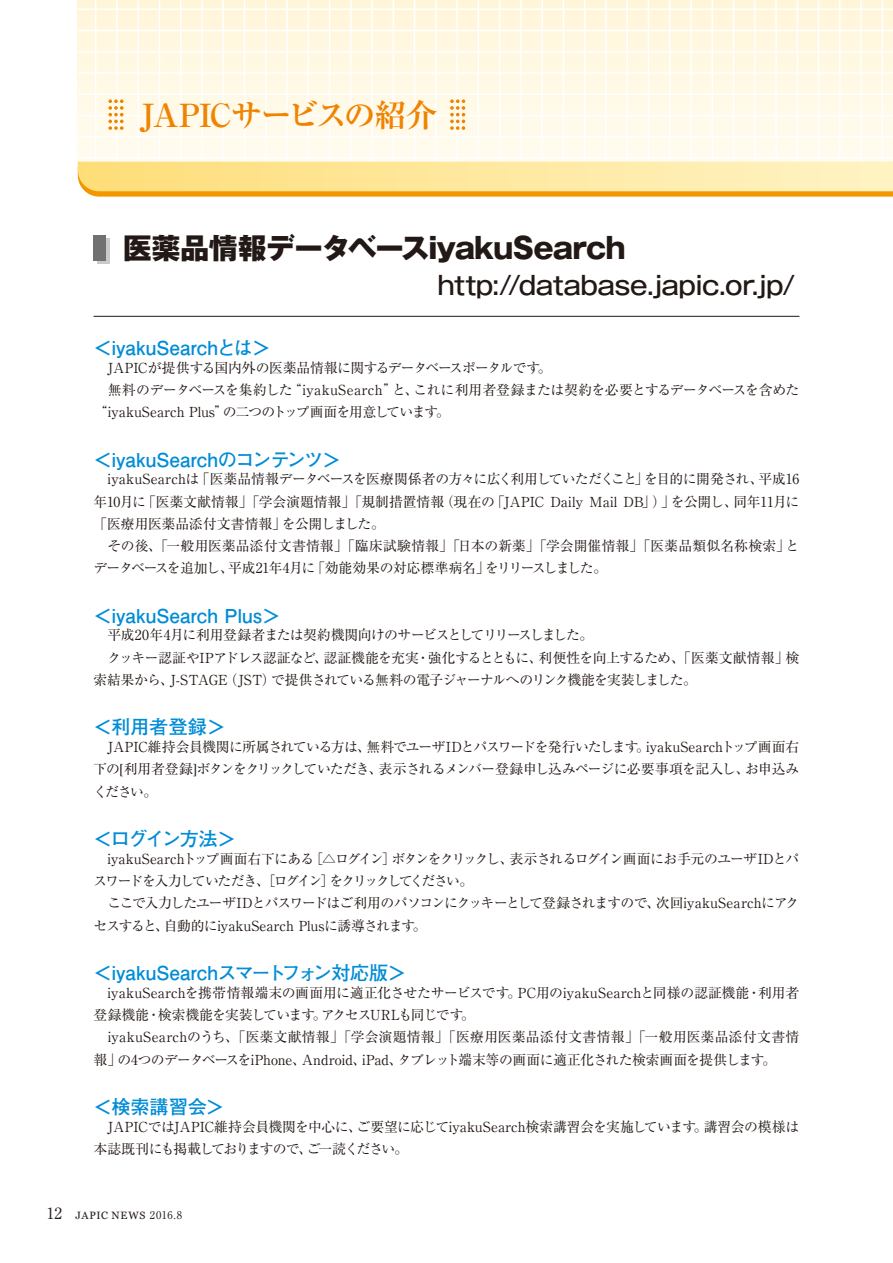
<style>
.page{position:relative;width:893px;height:1263px;background:#fff}
.page>*{position:absolute;margin:0;border:0;box-sizing:border-box;transform-origin:0 0}
.t1{font:700 31.95px "Ryumin Pro";letter-spacing:-.04em;color:#f08300}
.t2{font:800 28.65px "Gothic MB101 Pro";letter-spacing:-.015em;color:#221815}
.t3{font:500 25.5px "Gothic MB101 Pro";letter-spacing:-.02em;color:#221815}
.t4{font:700 19.2px "Futo Go B101 Pro";letter-spacing:-.005em;color:#008cd6}
.t5{font:13.8px/22.4px "Ryumin Pro";letter-spacing:-.025em;color:#221815}
.t6{font:13.8px/22.4px "Ryumin Pro";letter-spacing:-.005em;color:#221815}
.t7{font:13.8px/22.4px "Ryumin Pro";letter-spacing:-.06em;color:#221815}
.t8{font:13.8px/22.4px "Ryumin Pro";letter-spacing:-.05em;color:#221815}
.t9{font:10.65px "Georgia";letter-spacing:.06em;color:#221815}
.s1{font-family:"Ryumin Pro";font-size:15.45px}
.s2{font-family:"Ryumin Pro"}
</style>
<div class="page">
<div style="left:78px;top:0;width:815px;height:166px;background:#fff9e5"></div>
<hr style="left:78px;top:9px;width:815px;height:1px;background:#fff">
<hr style="left:78px;top:30px;width:815px;height:1px;background:#fff">
<hr style="left:78px;top:51px;width:815px;height:2px;background:#fff">
<hr style="left:78px;top:72px;width:815px;height:2px;background:#fff">
<hr style="left:78px;top:94px;width:815px;height:1px;background:#fff">
<hr style="left:78px;top:115px;width:815px;height:1px;background:#fff">
<hr style="left:78px;top:136px;width:815px;height:2px;background:#fff">
<hr style="left:78px;top:157px;width:815px;height:2px;background:#fff">
<hr style="left:95px;top:0;width:1px;height:174px;background:#fff">
<hr style="left:116px;top:0;width:2px;height:174px;background:#fff">
<hr style="left:137px;top:0;width:2px;height:174px;background:#fff">
<hr style="left:159px;top:0;width:1px;height:174px;background:#fff">
<hr style="left:180px;top:0;width:1px;height:174px;background:#fff">
<hr style="left:201px;top:0;width:2px;height:174px;background:#fff">
<hr style="left:222px;top:0;width:2px;height:174px;background:#fff">
<hr style="left:244px;top:0;width:1px;height:174px;background:#fff">
<hr style="left:265px;top:0;width:1px;height:174px;background:#fff">
<hr style="left:286px;top:0;width:2px;height:174px;background:#fff">
<hr style="left:308px;top:0;width:1px;height:174px;background:#fff">
<hr style="left:329px;top:0;width:1px;height:174px;background:#fff">
<hr style="left:350px;top:0;width:2px;height:174px;background:#fff">
<hr style="left:371px;top:0;width:2px;height:174px;background:#fff">
<hr style="left:393px;top:0;width:1px;height:174px;background:#fff">
<hr style="left:414px;top:0;width:1px;height:174px;background:#fff">
<hr style="left:435px;top:0;width:2px;height:174px;background:#fff">
<hr style="left:456px;top:0;width:2px;height:174px;background:#fff">
<hr style="left:478px;top:0;width:1px;height:174px;background:#fff">
<hr style="left:499px;top:0;width:1px;height:174px;background:#fff">
<hr style="left:520px;top:0;width:2px;height:174px;background:#fff">
<hr style="left:541px;top:0;width:2px;height:174px;background:#fff">
<hr style="left:563px;top:0;width:1px;height:174px;background:#fff">
<hr style="left:584px;top:0;width:1px;height:174px;background:#fff">
<hr style="left:605px;top:0;width:2px;height:174px;background:#fff">
<hr style="left:626px;top:0;width:2px;height:174px;background:#fff">
<hr style="left:648px;top:0;width:1px;height:174px;background:#fff">
<hr style="left:669px;top:0;width:1px;height:174px;background:#fff">
<hr style="left:690px;top:0;width:2px;height:174px;background:#fff">
<hr style="left:711px;top:0;width:2px;height:174px;background:#fff">
<hr style="left:733px;top:0;width:1px;height:174px;background:#fff">
<hr style="left:754px;top:0;width:1px;height:174px;background:#fff">
<hr style="left:775px;top:0;width:2px;height:174px;background:#fff">
<hr style="left:797px;top:0;width:1px;height:174px;background:#fff">
<hr style="left:818px;top:0;width:1px;height:174px;background:#fff">
<hr style="left:839px;top:0;width:2px;height:174px;background:#fff">
<hr style="left:860px;top:0;width:2px;height:174px;background:#fff">
<hr style="left:882px;top:0;width:1px;height:174px;background:#fff">
<svg style="left:78px;top:162px;width:815px;height:35px"></svg>
<div style="left:97px;top:238px;width:12px;height:26px;background:#c9caca"></div>
<div style="left:94px;top:235px;width:12px;height:25px;background:#727171"></div>
<hr style="left:94px;top:316px;width:705px;height:1px;background:#221815">
<svg style="left:108px;top:99px;width:16px;height:31px"></svg>
<svg style="left:450px;top:99px;width:15px;height:31px"></svg>
<h1 class="t1" style="left:140px;top:90px;width:299px">JAPICサービスの紹介</h1>
<h2 class="t2" style="left:123px;top:224px;width:504px">医薬品情報データベースiyakuSearch</h2>
<h3 class="t3" style="left:437px;top:264px;width:359px">http://database.japic.or.jp/</h3>
<h3 class="t4" style="left:94px;top:332px;width:179px">＜iyakuSearchとは＞</h3>
<p class="t5" style="left:94px;top:355px;width:707px">　JAPICが提供する国内外の医薬品情報に関するデータベースポータルです。<br>　無料のデータベースを集約した“iyakuSearch”と、これに利用者登録または契約を必要とするデータベースを含めた“iyakuSearch Plus”の二つのトップ画面を用意しています。</p>
<h3 class="t4" style="left:94px;top:444px;width:249px">＜iyakuSearchのコンテンツ＞</h3>
<p class="t5" style="left:94px;top:467px;width:707px">　iyakuSearchは「医薬品情報データベースを医療関係者の方々に広く利用していただくこと」を目的に開発され、平成16年10月に「医薬文献情報」「学会演題情報」「規制措置情報（現在の「JAPIC Daily Mail DB」）」を公開し、同年11月に「医療用医薬品添付文書情報」を公開しました。<br>　その後、「一般用医薬品添付文書情報」「臨床試験情報」「日本の新薬」「学会開催情報」「医薬品類似名称検索」とデータベースを追加し、平成21年4月に「効能効果の対応標準病名」をリリースしました。</p>
<h3 class="t4" style="left:94px;top:600px;width:188px">＜iyakuSearch Plus＞</h3>
<p class="t8" style="left:94px;top:623px;width:707px">　平成20年4月に利用登録者または契約機関向けのサービスとしてリリースしました。<br>　クッキー認証やIPアドレス認証など、認証機能を充実・強化するとともに、利便性を向上するため、「医薬文献情報」検索結果から、J-STAGE（JST）で提供されている無料の電子ジャーナルへのリンク機能を実装しました。</p>
<h3 class="t4" style="left:94px;top:712px;width:134px">＜利用者登録＞</h3>
<p class="t5" style="left:94px;top:735px;width:707px;text-align:justify">　JAPIC維持会員機関に所属されている方は、無料でユーザIDとパスワードを発行いたします。iyakuSearchトップ画面右下の[利用者登録]ボタンをクリックしていただき、表示されるメンバー登録申し込みページに必要事項を記入し、お申込みください。</p>
<h3 class="t4" style="left:94px;top:823px;width:144px">＜ログイン方法＞</h3>
<p class="t7" style="left:94px;top:846px;width:707px">　iyakuSearchトップ画面右下にある［△ログイン］ボタンをクリックし、表示されるログイン画面にお手元のユーザIDとパスワードを入力していただき、［ログイン］をクリックしてください。<br>　ここで入力したユーザIDとパスワードはご利用のパソコンにクッキーとして登録されますので、次回iyakuSearchにアクセスすると、自動的にiyakuSearch Plusに誘導されます。</p>
<h3 class="t4" style="left:94px;top:957px;width:314px">＜iyakuSearchスマートフォン対応版＞</h3>
<p class="t6" style="left:94px;top:980px;width:707px">　iyakuSearchを携帯情報端末の画面用に適正化させたサービスです。PC用のiyakuSearchと同様の認証機能・利用者登録機能・検索機能を実装しています。アクセスURLも同じです。<br>　iyakuSearchのうち、「医薬文献情報」「学会演題情報」「医療用医薬品添付文書情報」「一般用医薬品添付文書情報」の4つのデータベースをiPhone、Android、iPad、タブレット端末等の画面に適正化された検索画面を提供します。</p>
<h3 class="t4" style="left:94px;top:1091px;width:132px">＜検索講習会＞</h3>
<p class="t5" style="left:94px;top:1114px;width:707px">　JAPICではJAPIC維持会員機関を中心に、ご要望に応じてiyakuSearch検索講習会を実施しています。講習会の模様は本誌既刊にも掲載しておりますので、ご一読ください。</p>
<p class="t9" style="left:47px;top:1209px;width:137px"><span class="s1">12</span> JAPIC NEWS <span class="s2">2016.8</span></p>
</div>
